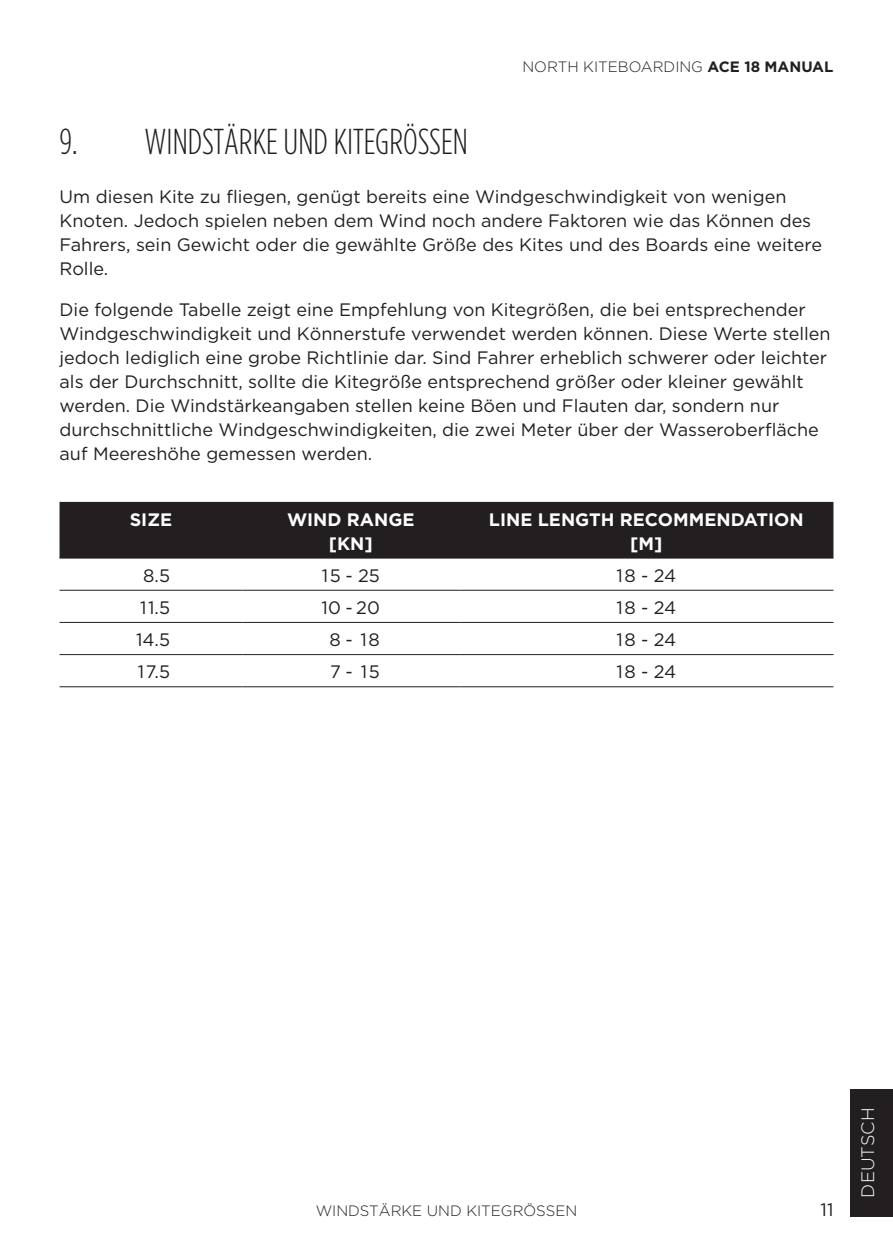
<style>
.page{position:relative;width:893px;height:1259px;background:#fff}
.page>*{position:absolute;margin:0;border:0;box-sizing:border-box;transform-origin:0 0}
.t1{font:300 condensed 36px "Gotham HTF";color:#231f20}
.t2{font:18px/24px "Gotham HTF";color:#231f20}
.t3{font:700 18px/24px "Gotham HTF";color:#fff;text-align:center}
.t4{font:300 18px "Gotham HTF";color:#fff}
.t5{font:300 15px "Gotham HTF";color:#231f20}
.s1{font-weight:700}
</style>
<div class="page">
<div style="left:850px;top:1089px;width:43px;height:127px;background:#231f20"></div>
<div style="left:60px;top:502px;width:773px;height:55px;background:#231f20"></div>
<hr style="left:60px;top:557px;width:182px;height:1px;background:#231f20">
<hr style="left:242px;top:557px;width:217px;height:1px;background:#231f20">
<hr style="left:459px;top:557px;width:374px;height:1px;background:#231f20">
<hr style="left:60px;top:590px;width:182px;height:1px;background:#231f20">
<hr style="left:242px;top:590px;width:217px;height:1px;background:#231f20">
<hr style="left:459px;top:590px;width:374px;height:1px;background:#231f20">
<hr style="left:60px;top:622px;width:182px;height:1px;background:#231f20">
<hr style="left:242px;top:622px;width:217px;height:1px;background:#231f20">
<hr style="left:459px;top:622px;width:374px;height:1px;background:#231f20">
<hr style="left:60px;top:654px;width:182px;height:1px;background:#231f20">
<hr style="left:242px;top:654px;width:217px;height:1px;background:#231f20">
<hr style="left:459px;top:654px;width:374px;height:1px;background:#231f20">
<hr style="left:60px;top:686px;width:182px;height:1px;background:#231f20">
<hr style="left:242px;top:686px;width:217px;height:1px;background:#231f20">
<hr style="left:459px;top:686px;width:374px;height:1px;background:#231f20">
<p class="t5" style="left:522px;top:59px;width:313px">NORTH KITEBOARDING <span class="s1">ACE 18 MANUAL</span></p>
<h1 class="t1" style="left:60px;top:122px;width:410px">9. WINDSTÄRKE UND KITEGRÖSSEN</h1>
<p class="t2" style="left:60px;top:185px;width:764px">Um diesen Kite zu fliegen, genügt bereits eine Windgeschwindigkeit von wenigen Knoten. Jedoch spielen neben dem Wind noch andere Faktoren wie das Können des Fahrers, sein Gewicht oder die gewählte Größe des Kites und des Boards eine weitere Rolle.</p>
<p class="t2" style="left:60px;top:298px;width:773px">Die folgende Tabelle zeigt eine Empfehlung von Kitegrößen, die bei entsprechender Windgeschwindigkeit und Könnerstufe verwendet werden können. Diese Werte stellen jedoch lediglich eine grobe Richtlinie dar. Sind Fahrer erheblich schwerer oder leichter als der Durchschnitt, sollte die Kitegröße entsprechend größer oder kleiner gewählt werden. Die Windstärkeangaben stellen keine Böen und Flauten dar, sondern nur durchschnittliche Windgeschwindigkeiten, die zwei Meter über der Wasseroberfläche auf Meereshöhe gemessen werden.</p>
<p class="t3" style="left:130px;top:507px;width:44px">SIZE</p>
<p class="t3" style="left:287px;top:507px;width:129px">WIND RANGE [KN]</p>
<p class="t3" style="left:489px;top:507px;width:316px">LINE LENGTH RECOMMENDATION [M]</p>
<p class="t2" style="left:143px;top:563px;width:28px">8.5</p>
<p class="t2" style="left:322px;top:563px;width:59px">1 5-25</p>
<p class="t2" style="left:616px;top:563px;width:61px">1 8 - 24</p>
<p class="t2" style="left:140px;top:595px;width:31px">1 1.5</p>
<p class="t2" style="left:322px;top:595px;width:60px">10 -20</p>
<p class="t2" style="left:616px;top:595px;width:61px">1 8 - 24</p>
<p class="t2" style="left:136px;top:627px;width:35px">14.5</p>
<p class="t2" style="left:330px;top:627px;width:52px">8-1 8</p>
<p class="t2" style="left:616px;top:627px;width:61px">1 8 - 24</p>
<p class="t2" style="left:138px;top:659px;width:34px">1 7.5</p>
<p class="t2" style="left:330px;top:659px;width:51px">7-1 5</p>
<p class="t2" style="left:616px;top:659px;width:61px">1 8 - 24</p>
<p class="t5" style="left:316px;top:1203px;width:263px">WINDSTÄRKE UND KITEGRÖSSEN</p>
<p class="t2" style="left:820px;top:1197px;width:14px">11</p>
<p class="t4" style="left:858px;top:1197px;width:91px;rotate:-90deg">DEUTSCH</p>
</div>
